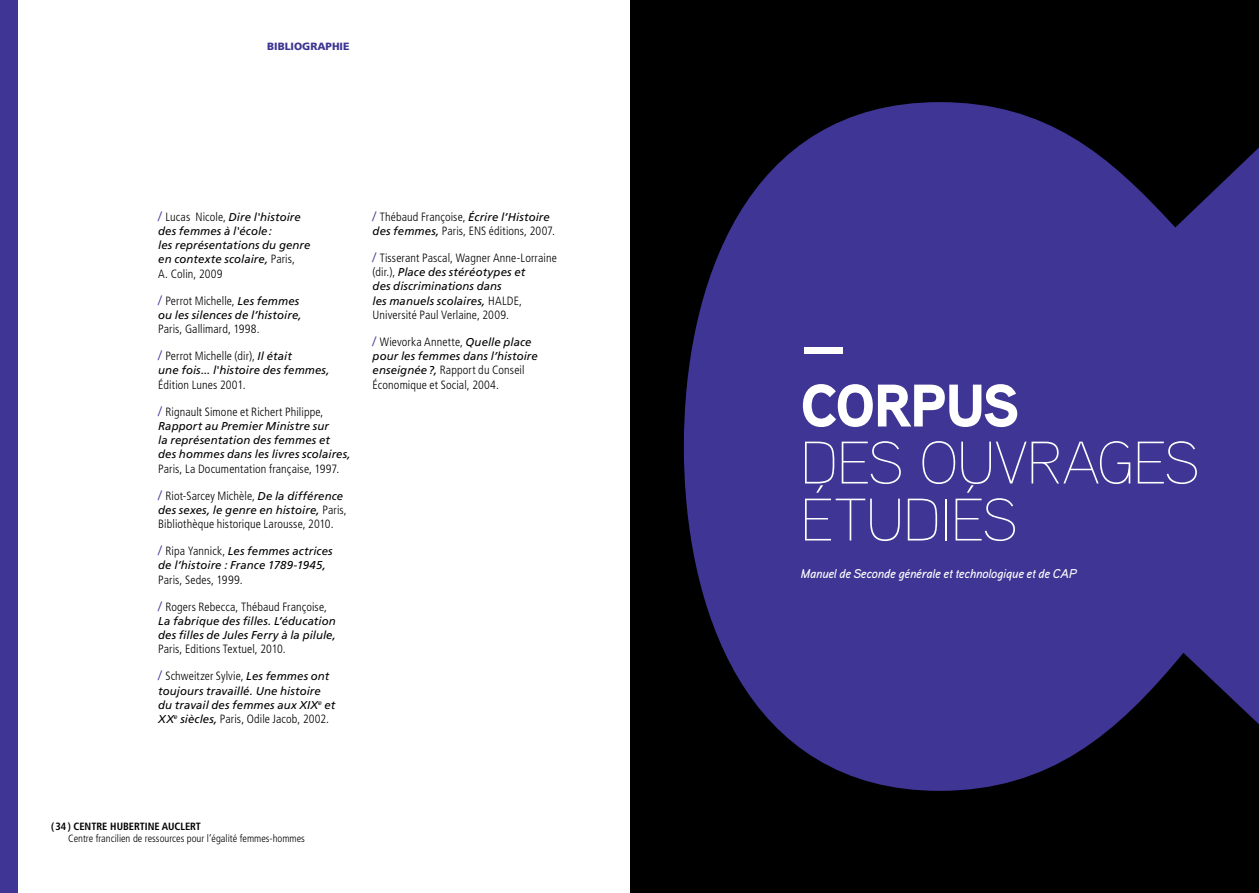
<style>
.page{position:relative;width:1259px;height:893px;background:#fff}
.page>*{position:absolute;margin:0;border:0;box-sizing:border-box;transform-origin:0 0}
.t1{font:100 60px/57px "Aaux Pro OT";letter-spacing:-.015em;color:#fff}
.t2{font:900 60px/60px "Aaux Pro OT";color:#fff}
.t3{font:italic 500 12.75px "Aaux Pro OT";letter-spacing:-.015em;color:#fff}
.t4{font:300 condensed 12px/14.2px "Frutiger LT Std";letter-spacing:.01em;color:#000}
.t5{font:italic 11.4px/14.2px "Frutiger LT Std";letter-spacing:.01em;color:#000}
.t6{font:300 condensed 10.5px "Frutiger LT Std";color:#000}
.t7{font:700 condensed 10.5px "Frutiger LT Std";color:#000}
.t8{font:900 10.5px "Frutiger LT Std";color:#3e3594}
.s1{font-weight:300;font-style:normal;font-size:13.5px;color:#3e3594}
.s2{font-weight:300;font-style:normal;font-stretch:condensed;font-size:12px}
.s3{font-stretch:normal;font-size:13.5px;color:#3e3594}
.s4{font-weight:400;font-style:italic;font-stretch:normal;font-size:11.4px}
</style>
<div class="page">
<svg style="left:630px;top:0;width:629px;height:893px;fill:#3e3594"></svg>
<div style="left:0;top:0;width:17px;height:893px;background:#3e3594"></div>
<p class="t8" style="left:267px;top:40px;width:84px">BIBLIOGRAPHIE</p>
<p class="t5" style="left:158px;top:210px;width:154px"><span class="s1">/</span> <span class="s2">Lucas Nicole,</span> Dire l'histoire des femmes à l'école:<br>les représentations du genre en contexte scolaire, <span class="s2">Paris,</span></p>
<p class="t4" style="left:158px;top:266px;width:66px">A. Colin, 2009</p>
<p class="t4" style="left:158px;top:294px;width:143px"><span class="s3">/</span> Perrot Michelle, <span class="s4">Les femmes</span></p>
<p class="t5" style="left:158px;top:308px;width:145px">ou les silences de l’histoire,</p>
<p class="t4" style="left:158px;top:322px;width:103px">Paris, Gallimard, 1998.</p>
<p class="t4" style="left:158px;top:349px;width:135px"><span class="s3">/</span> Perrot Michelle (dir), <span class="s4">Il était</span></p>
<p class="t5" style="left:158px;top:363px;width:173px">une fois... l'histoire des femmes,</p>
<p class="t4" style="left:158px;top:378px;width:89px">édition Lunes 2001.</p>
<p class="t4" style="left:158px;top:405px;width:167px"><span class="s3">/</span> Rignault Simone et Richert Philippe,</p>
<p class="t5" style="left:158px;top:419px;width:194px">Rapport au Premier Ministre sur<br>la représentation des femmes et des hommes dans les livres scolaires,</p>
<p class="t4" style="left:158px;top:462px;width:183px">Paris, La Documentation française, 1997.</p>
<p class="t4" style="left:158px;top:489px;width:187px"><span class="s3">/</span> Riot-Sarcey Michèle, <span class="s4">De la différence</span></p>
<p class="t5" style="left:158px;top:503px;width:190px">des sexes, le genre en histoire, <span class="s2">Paris,</span></p>
<p class="t4" style="left:158px;top:517px;width:177px">Bibliothèque historique Larousse, 2010.</p>
<p class="t5" style="left:158px;top:544px;width:176px"><span class="s1">/</span> <span class="s2">Ripa Yannick,</span> Les femmes actrices de l’histoire : France 1789-1945,</p>
<p class="t4" style="left:158px;top:573px;width:86px">Paris, Sedes, 1999.</p>
<p class="t4" style="left:158px;top:600px;width:170px"><span class="s3">/</span> Rogers Rebecca, Thébaud Françoise,</p>
<p class="t5" style="left:158px;top:614px;width:179px">La fabrique des filles. L’éducation des filles de Jules Ferry à la pilule,</p>
<p class="t4" style="left:158px;top:642px;width:129px">Paris, Editions Textuel, 2010.</p>
<p class="t4" style="left:158px;top:669px;width:173px"><span class="s3">/</span> Schweitzer Sylvie, <span class="s4">Les femmes ont</span></p>
<p class="t5" style="left:158px;top:684px;width:179px">toujours travaillé. Une histoire du travail des femmes aux XIX<sup>e</sup> et</p>
<p class="t4" style="left:158px;top:712px;width:172px"><span class="s4">XX</span><sup>e</sup> <span class="s4">siècles,</span> Paris, Odile Jacob, 2002.</p>
<p class="t4" style="left:372px;top:209px;width:184px"><span class="s3">/</span> Thébaud Françoise, <span class="s4">Écrire l’Histoire des femmes,</span> Paris, ENS éditions, 2007.</p>
<p class="t4" style="left:372px;top:251px;width:186px"><span class="s3">/</span> Tisserant Pascal, Wagner Anne-Lorraine</p>
<p class="t5" style="left:372px;top:265px;width:154px"><span class="s2">(dir.),</span> Place des stéréotypes et des discriminations dans<br>les manuels scolaires, <span class="s2">HALDE,</span></p>
<p class="t4" style="left:372px;top:308px;width:138px">Université Paul Verlaine, 2009.</p>
<p class="t4" style="left:372px;top:335px;width:160px"><span class="s3">/</span> Wievorka Annette, <span class="s4">Quelle place</span></p>
<p class="t5" style="left:372px;top:349px;width:167px">pour les femmes dans l’histoire</p>
<p class="t4" style="left:372px;top:363px;width:153px"><span class="s4">enseignée?,</span> Rapport du Conseil économique et Social, 2004.</p>
<p class="t7" style="left:51px;top:820px;width:151px">(34) CENTRE HUBERTINE AUCLERT</p>
<p class="t6" style="left:68px;top:832px;width:238px">Centre francilien de ressources pour l’égalité femmes-hommes</p>
<h1 class="t2" style="left:800px;top:313px;width:220px">—<br>CORPUS</h1>
<h1 class="t1" style="left:800px;top:432px;width:401px">DES OUVRAGES<br>ÉTUDIÉS</h1>
<p class="t3" style="left:800px;top:565px;width:278px">Manuel de Seconde générale et technologique et de CAP</p>
</div>
